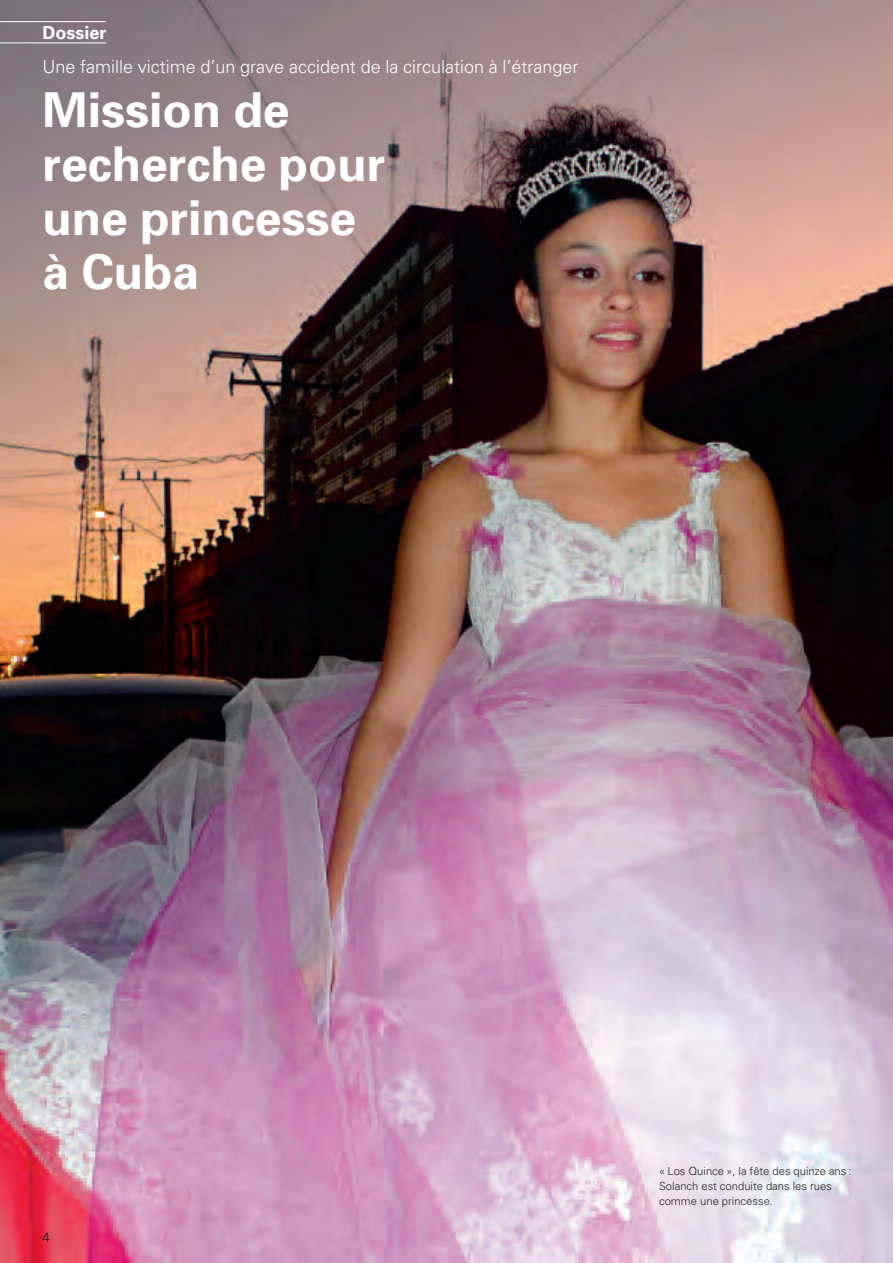
<style>
.page{position:relative;width:893px;height:1263px;background:#fff}
.page>*{position:absolute;margin:0;border:0;box-sizing:border-box;transform-origin:0 0}
.t1{font:700 48px/54px "Univers";color:#fff}
.t2{font:300 18px "Univers";color:#fff}
.t3{font:700 18px "Univers";color:#fff}
.t4{font:300 13.5px "Univers";color:#231f20}
.t5{font:300 11.25px/15px "Univers";color:#231f20}
</style>
<div class="page">
<img style="left:0;top:0;width:893px;height:1263px">
<hr style="left:0;top:21px;width:106px;height:1px;background:#fff">
<hr style="left:0;top:43px;width:106px;height:1px;background:#fff">
<h2 class="t3" style="left:43px;top:26px;width:65px">Dossier</h2>
<h2 class="t2" style="left:43px;top:60px;width:537px">Une famille victime d’un grave accident de la circulation à l’étranger</h2>
<h1 class="t1" style="left:43px;top:87px;width:344px">Mission de recherche pour une princesse à Cuba</h1>
<p class="t4" style="left:43px;top:1232px;width:9px">4</p>
<p class="t5" style="left:659px;top:1165px;width:194px">« Los Quince », la fête des quinze ans :<br>Solanch est conduite dans les rues comme une princesse.</p>
</div>
